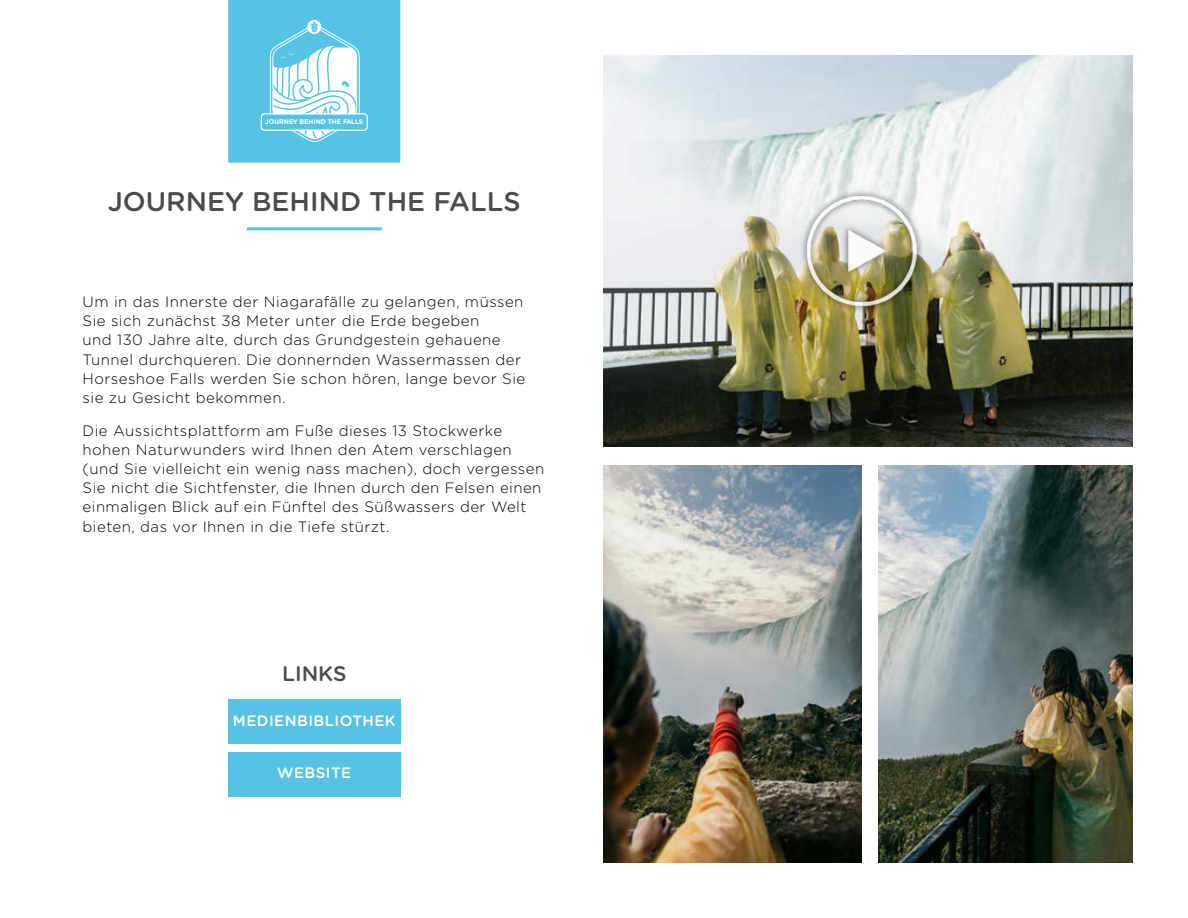
<style>
.page{position:relative;width:1188px;height:918px;background:#fff}
.page>*{position:absolute;margin:0;border:0;box-sizing:border-box;transform-origin:0 0}
.t1{font:500 27px "Gotham Rounded";color:#4f4a4a}
.t2{font:500 21px "Gotham Rounded";color:#4f4a4a}
.t3{font:300 15px/19.2px "Gotham Rounded";letter-spacing:.03em;color:#000}
.t4{font:500 15px "Gotham Rounded";letter-spacing:.03em;color:#fff}
.t5{font:700 6.75px "Gotham Rounded";letter-spacing:-.005em;color:#fff;scale:.95 1}
</style>
<div class="page">
<img style="left:604px;top:56px;width:528px;height:390px">
<img style="left:878px;top:465px;width:254px;height:397px">
<hr style="left:247px;top:227px;width:135px;height:3px;background:#57c3e4">
<img style="left:801px;top:190px;width:122px;height:122px">
<div style="left:229px;top:0;width:171px;height:162px;background:#57c3e4"></div>
<div style="left:228px;top:0;width:172px;height:163px;border:2px solid #57c3e4"></div>
<svg style="left:261px;top:20px;width:107px;height:122px"></svg>
<div style="left:228px;top:699px;width:172px;height:45px;background:#57c3e4"></div>
<div style="left:228px;top:752px;width:172px;height:44px;background:#57c3e4"></div>
<img style="left:603px;top:465px;width:259px;height:397px">
<p class="t5" style="left:265px;top:117px;width:104px">JOURNEY BEHIND THE FALLS</p>
<h1 class="t1" style="left:108px;top:182px;width:415px">JOURNEY BEHIND THE FALLS</h1>
<p class="t3" style="left:83px;top:291px;width:444px">Um in das Innerste der Niagarafälle zu gelangen, müssen Sie sich zunächst 38 Meter unter die Erde begeben<br>und 130 Jahre alte, durch das Grundgestein gehauene Tunnel durchqueren. Die donnernden Wassermassen der Horseshoe Falls werden Sie schon hören, lange bevor Sie sie zu Gesicht bekommen.</p>
<p class="t3" style="left:83px;top:420px;width:463px">Die Aussichtsplattform am Fuße dieses 13 Stockwerke hohen Naturwunders wird Ihnen den Atem verschlagen (und Sie vielleicht ein wenig nass machen), doch vergessen Sie nicht die Sichtfenster, die Ihnen durch den Felsen einen einmaligen Blick auf ein Fünftel des Süßwassers der Welt bieten, das vor Ihnen in die Tiefe stürzt.</p>
<h2 class="t2" style="left:282px;top:658px;width:66px">LINKS</h2>
<p class="t4" style="left:233px;top:710px;width:164px">MEDIENBIBLIOTHEK</p>
<p class="t4" style="left:277px;top:762px;width:76px">WEBSITE</p>
</div>
